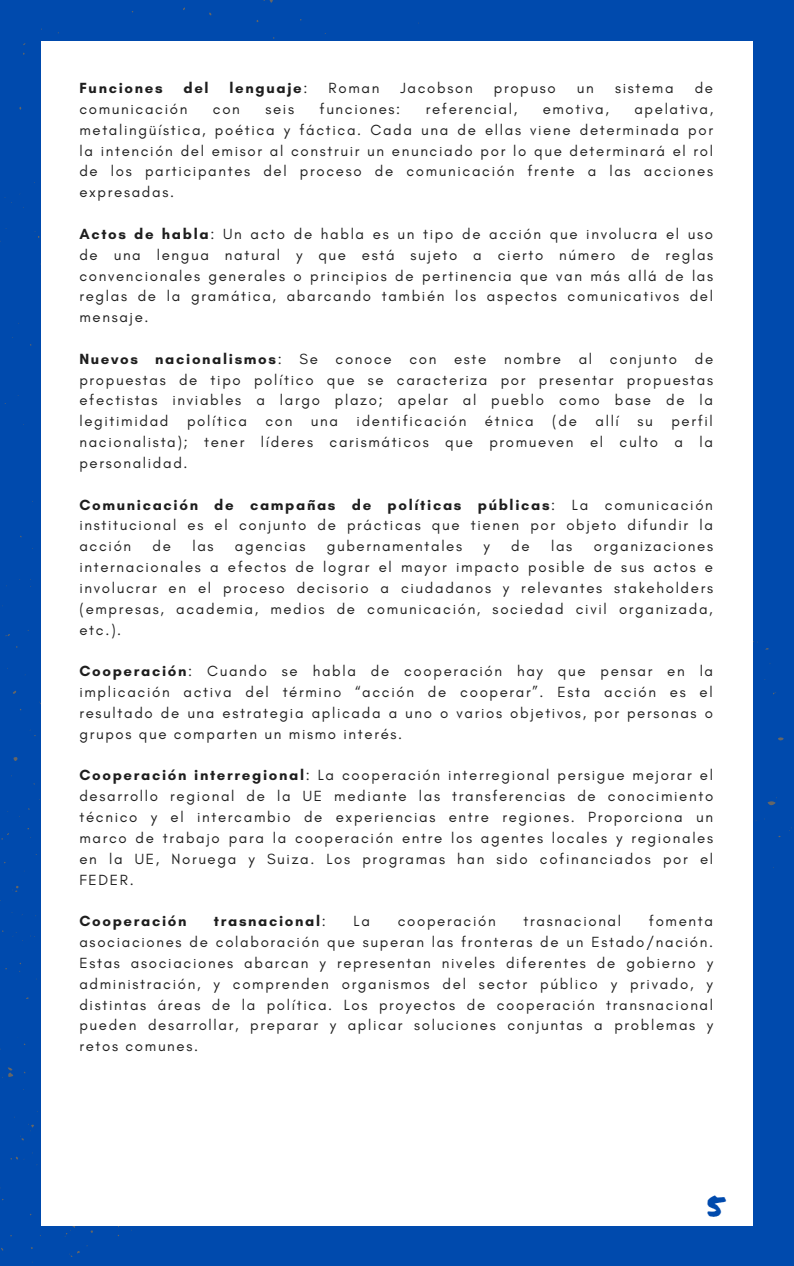
<style>
.page{position:relative;width:794px;height:1266px;background:#fff}
.page>*{position:absolute;margin:0;border:0;box-sizing:border-box;transform-origin:0 0}
.t1{font:30px "Permanent Marker";color:#004aad}
.t2{font:15px/20.9px "Glacial Indifference";letter-spacing:.11em;color:#1e1e1e;text-align:justify}
.t3{font:700 15px "Glacial Indifference";letter-spacing:.11em;color:#1e1e1e}
.s1{font-weight:400}
.s2{font-weight:700}
</style>
<div class="page">
<div style="left:0;top:0;width:793px;height:1266px;background:#004aad"></div>
<div style="left:41px;top:41px;width:711px;height:1184px;background:#fff"></div>
<p class="t3" style="left:79px;top:79px;width:85px">Funciones</p>
<p class="t3" style="left:183px;top:79px;width:27px">del</p>
<p class="t3" style="left:229px;top:79px;width:79px">lenguaje<span class="s1">:</span></p>
<p class="t2" style="left:328px;top:77px;width:52px">Roman</p>
<p class="t2" style="left:400px;top:77px;width:74px">Jacobson</p>
<p class="t2" style="left:493px;top:77px;width:63px">propuso</p>
<p class="t2" style="left:576px;top:77px;width:18px">un</p>
<p class="t2" style="left:614px;top:77px;width:60px">sistema</p>
<p class="t2" style="left:694px;top:77px;width:20px">de</p>
<p class="t2" style="left:79px;top:98px;width:109px">comunicación</p>
<p class="t2" style="left:213px;top:98px;width:29px">con</p>
<p class="t2" style="left:265px;top:98px;width:30px">seis</p>
<p class="t2" style="left:319px;top:98px;width:82px">funciones:</p>
<p class="t2" style="left:425px;top:98px;width:93px">referencial,</p>
<p class="t2" style="left:542px;top:98px;width:68px">emotiva,</p>
<p class="t2" style="left:79px;top:98px;width:635px;text-indent:554px">apelativa, metalingüí stica, poética y fáctica. Cada una de ellas viene determinada por la intención del emisor al construir un enunciado por lo que determinará el rol de los participantes del proceso de comunicación frente a las acciones expresadas.</p>
<p class="t2" style="left:79px;top:223px;width:635px"><span class="s2">Actos de habla</span>: Un acto de habla es un tipo de acción que involucra el uso de una lengua natural y que está</p>
<p class="t2" style="left:79px;top:244px;width:635px;text-indent:331px">sujeto a cierto número de reglas convencionales generales o principios de pertinencia que van más allá de las reglas de la gramática, abarcando también los aspectos comunicativos del mensaje.</p>
<p class="t2" style="left:79px;top:348px;width:635px"><span class="s2">Nuevos nacionalismos</span>: Se conoce con este nombre al conjunto de propuestas de tipo político que se caracteriza por presentar propuestas efectistas inviables a largo plazo; apelar al pueblo como base de la legitimidad política con una identificación étnica (de allí</p>
<p class="t2" style="left:79px;top:411px;width:635px;text-indent:558px">su perfil nacionalista); tener líderes carismáticos que promueven el culto a la personalidad.</p>
<p class="t2" style="left:79px;top:494px;width:634px"><span class="s2">Comunicación de campañas de políticas públicas</span>: La comunicación institucional es el conjunto de prácticas que tienen por objeto difundir la acción</p>
<p class="t2" style="left:152px;top:535px;width:20px">de</p>
<p class="t2" style="left:192px;top:535px;width:23px">las</p>
<p class="t2" style="left:235px;top:535px;width:72px">agencias</p>
<p class="t2" style="left:326px;top:535px;width:137px">gubernamentales</p>
<p class="t2" style="left:483px;top:535px;width:8px">y</p>
<p class="t2" style="left:511px;top:535px;width:20px">de</p>
<p class="t2" style="left:550px;top:535px;width:23px">las</p>
<p class="t2" style="left:79px;top:535px;width:635px;text-indent:514px">organizaciones internacionales a efectos de lograr el mayor impacto posible de sus actos e involucrar en el proceso decisorio a ciudadanos y relevantes stakeholders (empresas, academia, medios de comunicación, sociedad civil organizada, etc.).</p>
<p class="t2" style="left:79px;top:660px;width:635px"><span class="s2">Cooperación</span>: Cuando se habla de cooperación hay que pensar en la implicación activa del término “acción de cooperar”. Esta acción es el resultado de una estrategia aplicada a uno o varios objetivos, por personas o grupos que comparten un mismo interés.</p>
<p class="t2" style="left:79px;top:765px;width:635px"><span class="s2">Cooperación interregional</span>: La cooperación interregional persigue mejorar el desarrollo regional de la UE mediante las transferencias de conocimiento técnico y el intercambio de experiencias entre regiones. Proporciona un marco de trabajo para la cooperación entre los agentes locales y regionales en la UE, Noruega y Suiza. Los programas han sido cofinanciados por el FEDER.</p>
<p class="t3" style="left:79px;top:912px;width:109px">Cooperación</p>
<p class="t3" style="left:214px;top:912px;width:113px">trasnacional<span class="s1">:</span></p>
<p class="t2" style="left:353px;top:910px;width:18px">La</p>
<p class="t2" style="left:397px;top:910px;width:99px">cooperación</p>
<p class="t2" style="left:523px;top:910px;width:99px">trasnacional</p>
<p class="t2" style="left:79px;top:910px;width:635px;text-indent:569px">fomenta asociaciones de colaboración que superan las fronteras de un Estado/nación.<br>Estas asociaciones abarcan y representan niveles diferentes de gobierno y administración, y comprenden organismos del sector público y privado, y distintas áreas de la política. Los proyectos de cooperación transnacional pueden desarrollar, preparar y aplicar soluciones conjuntas a problemas y retos comunes.</p>
<h1 class="t1" style="left:705px;top:1183px;width:19px">5</h1>
</div>
